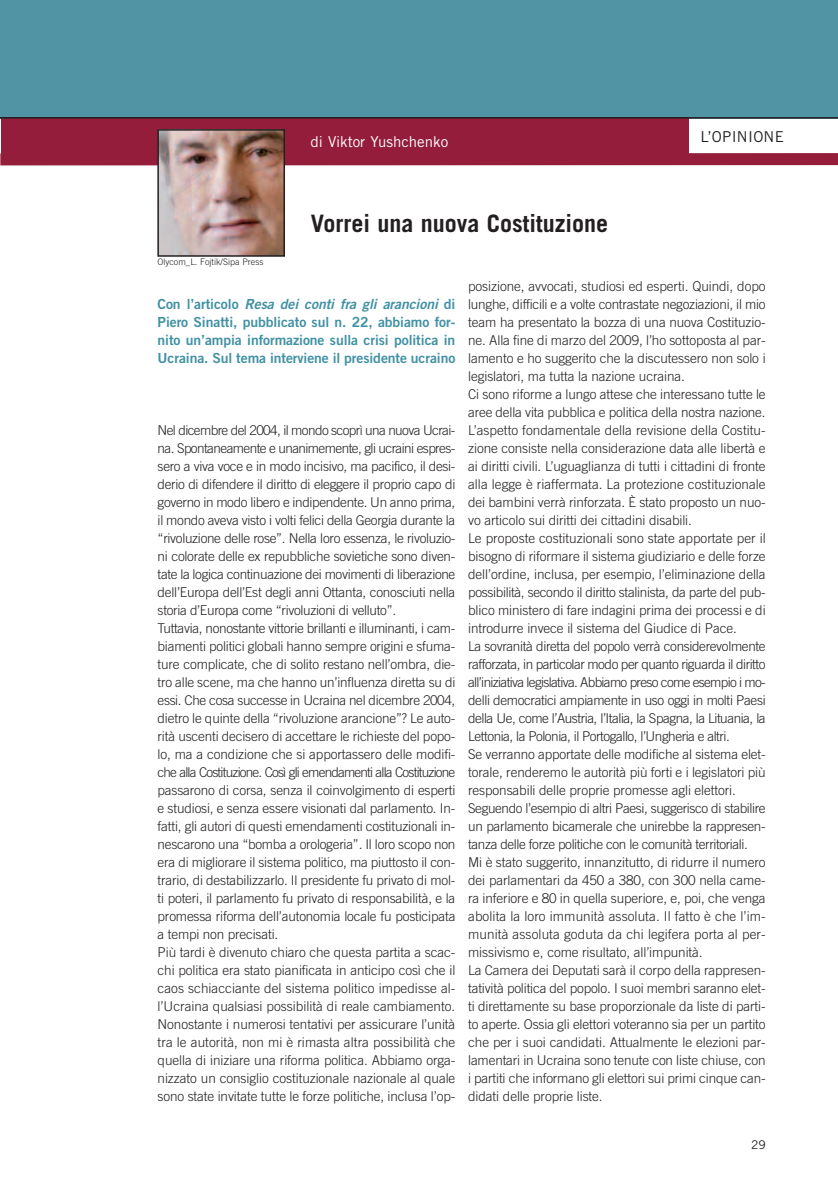
<style>
.page{position:relative;width:838px;height:1191px;background:#fff}
.page>*{position:absolute;margin:0;border:0;box-sizing:border-box;transform-origin:0 0}
.t1{font:700 24px "Trade Gothic";color:#231f20}
.t2{font:15px "Trade Gothic";color:#fff}
.t3{font:15px "Trade Gothic";letter-spacing:.02em;color:#231f20}
.t4{font:13.95px/18px "Trade Gothic Bold Two";letter-spacing:-.005em;color:#4091a4;text-align:justify}
.t5{font:300 13.5px/18px "Trade Gothic";letter-spacing:-.01em;color:#231f20}
.t6{font:12px "Trade Gothic";color:#231f20}
.t7{font:300 9px "Trade Gothic";color:#231f20}
.s1{font-style:italic}
</style>
<div class="page">
<div style="left:0;top:0;width:838px;height:118px;background:#5194a4"></div>
<div style="left:1px;top:117px;width:687px;height:48px;background:#941d3b"></div>
<hr style="left:0;top:117px;width:838px;height:2px;background:#231f20">
<div style="left:0;top:153px;width:838px;height:12px;background:#941d3b"></div>
<img style="left:160px;top:132px;width:122px;height:122px">
<div style="left:157px;top:129px;width:128px;height:128px;border:2px solid #231f20"></div>
<p class="t7" style="left:157px;top:259px;width:107px">Olycom_L. Fojtik/Sipa Press</p>
<p class="t2" style="left:310px;top:136px;width:139px">di Viktor Yushchenko</p>
<h1 class="t1" style="left:311px;top:215px;width:299px">Vorrei una nuova Costituzione</h1>
<p class="t3" style="left:700px;top:131px;width:85px">L’OPINIONE</p>
<p class="t4" style="left:158px;top:296px;width:299px">Con l’articolo <span class="s1">Resa dei conti fra gli arancioni</span> di Piero Sinatti, pubblicato sul n. 22, abbiamo for&shy;nito un’ampia informazione sulla crisi politica in Ucraina. Sul tema interviene il presidente ucraino</p>
<p class="t5" style="left:158px;top:422px;width:299px">Nel dicembre del 2004, il mondo scoprì una nuova Ucrai&shy;na. Spontaneamente e unanimemente, gli ucraini espres&shy;sero a viva voce e in modo incisivo, ma pacifico, il desi&shy;derio di difendere il diritto di eleggere il proprio capo di governo in modo libero e indipendente. Un anno prima, il mondo aveva visto i volti felici della Georgia durante la “rivoluzione delle rose”. Nella loro essenza, le rivoluzio&shy;ni colorate delle ex repubbliche sovietiche sono diven&shy;tate la logica continuazione dei movimenti di liberazione dell’Europa dell’Est degli anni Ottanta, conosciuti nella storia d’Europa come “rivoluzioni di velluto”.<br>Tuttavia, nonostante vittorie brillanti e illuminanti, i cam&shy;biamenti politici globali hanno sempre origini e sfuma&shy;ture complicate, che di solito restano nell’ombra, die&shy;tro alle scene, ma che hanno un’influenza diretta su di essi. Che cosa successe in Ucraina nel dicembre 2004, dietro le quinte della “rivoluzione arancione”? Le auto&shy;rità uscenti decisero di accettare le richieste del popo&shy;lo, ma a condizione che si apportassero delle modifi&shy;che alla Costituzione. Così gli emendamenti alla Costituzione passarono di corsa, senza il coinvolgimento di esperti e studiosi, e senza essere visionati dal parlamento. In&shy;fatti, gli autori di questi emendamenti costituzionali in&shy;nescarono una “bomba a orologeria”. Il loro scopo non era di migliorare il sistema politico, ma piuttosto il con&shy;trario, di destabilizzarlo. Il presidente fu privato di mol&shy;ti poteri, il parlamento fu privato di responsabilità, e la promessa riforma dell’autonomia locale fu posticipata a tempi non precisati.<br>Più tardi è divenuto chiaro che questa partita a scac&shy;chi politica era stato pianificata in anticipo così che il caos schiacciante del sistema politico impedisse al&shy;l’Ucraina qualsiasi possibilità di reale cambiamento.<br>Nonostante i numerosi tentativi per assicurare l’unità tra le autorità, non mi è rimasta altra possibilità che quella di iniziare una riforma politica. Abbiamo orga&shy;nizzato un consiglio costituzionale nazionale al quale sono state invitate tutte le forze politiche, inclusa l’op-</p>
<p class="t5" style="left:468px;top:278px;width:299px">posizione, avvocati, studiosi ed esperti. Quindi, dopo lunghe, difficili e a volte contrastate negoziazioni, il mio team ha presentato la bozza di una nuova Costituzio&shy;ne. Alla fine di marzo del 2009, l’ho sottoposta al par&shy;lamento e ho suggerito che la discutessero non solo i legislatori, ma tutta la nazione ucraina.<br>Ci sono riforme a lungo attese che interessano tutte le aree della vita pubblica e politica della nostra nazione.<br>L’aspetto fondamentale della revisione della Costitu&shy;zione consiste nella considerazione data alle libertà e ai diritti civili. L’uguaglianza di tutti i cittadini di fronte alla legge è riaffermata. La protezione costituzionale dei bambini verrà rinforzata. È stato proposto un nuo&shy;vo articolo sui diritti dei cittadini disabili.<br>Le proposte costituzionali sono state apportate per il bisogno di riformare il sistema giudiziario e delle forze dell’ordine, inclusa, per esempio, l’eliminazione della possibilità, secondo il diritto stalinista, da parte del pub&shy;blico ministero di fare indagini prima dei processi e di introdurre invece il sistema del Giudice di Pace.<br>La sovranità diretta del popolo verrà considerevolmente rafforzata, in particolar modo per quanto riguarda il diritto all’iniziativa legislativa. Abbiamo preso come esempio i mo&shy;delli democratici ampiamente in uso oggi in molti Paesi della Ue, come l’Austria, l’Italia, la Spagna, la Lituania, la Lettonia, la Polonia, il Portogallo, l’Ungheria e altri.<br>Se verranno apportate delle modifiche al sistema elet&shy;torale, renderemo le autorità più forti e i legislatori più responsabili delle proprie promesse agli elettori.<br>Seguendo l’esempio di altri Paesi, suggerisco di stabilire un parlamento bicamerale che unirebbe la rappresen&shy;tanza delle forze politiche con le comunità territoriali.<br>Mi è stato suggerito, innanzitutto, di ridurre il numero dei parlamentari da 450 a 380, con 300 nella came&shy;ra inferiore e 80 in quella superiore, e, poi, che venga abolita la loro immunità assoluta. Il fatto è che l’im&shy;munità assoluta goduta da chi legifera porta al per&shy;missivismo e, come risultato, all’impunità.<br>La Camera dei Deputati sarà il corpo della rappresen&shy;tatività politica del popolo. I suoi membri saranno elet&shy;ti direttamente su base proporzionale da liste di parti&shy;to aperte. Ossia gli elettori voteranno sia per un partito che per i suoi candidati. Attualmente le elezioni par&shy;lamentari in Ucraina sono tenute con liste chiuse, con i partiti che informano gli elettori sui primi cinque can&shy;didati delle proprie liste.</p>
<p class="t6" style="left:751px;top:1140px;width:16px">29</p>
</div>
